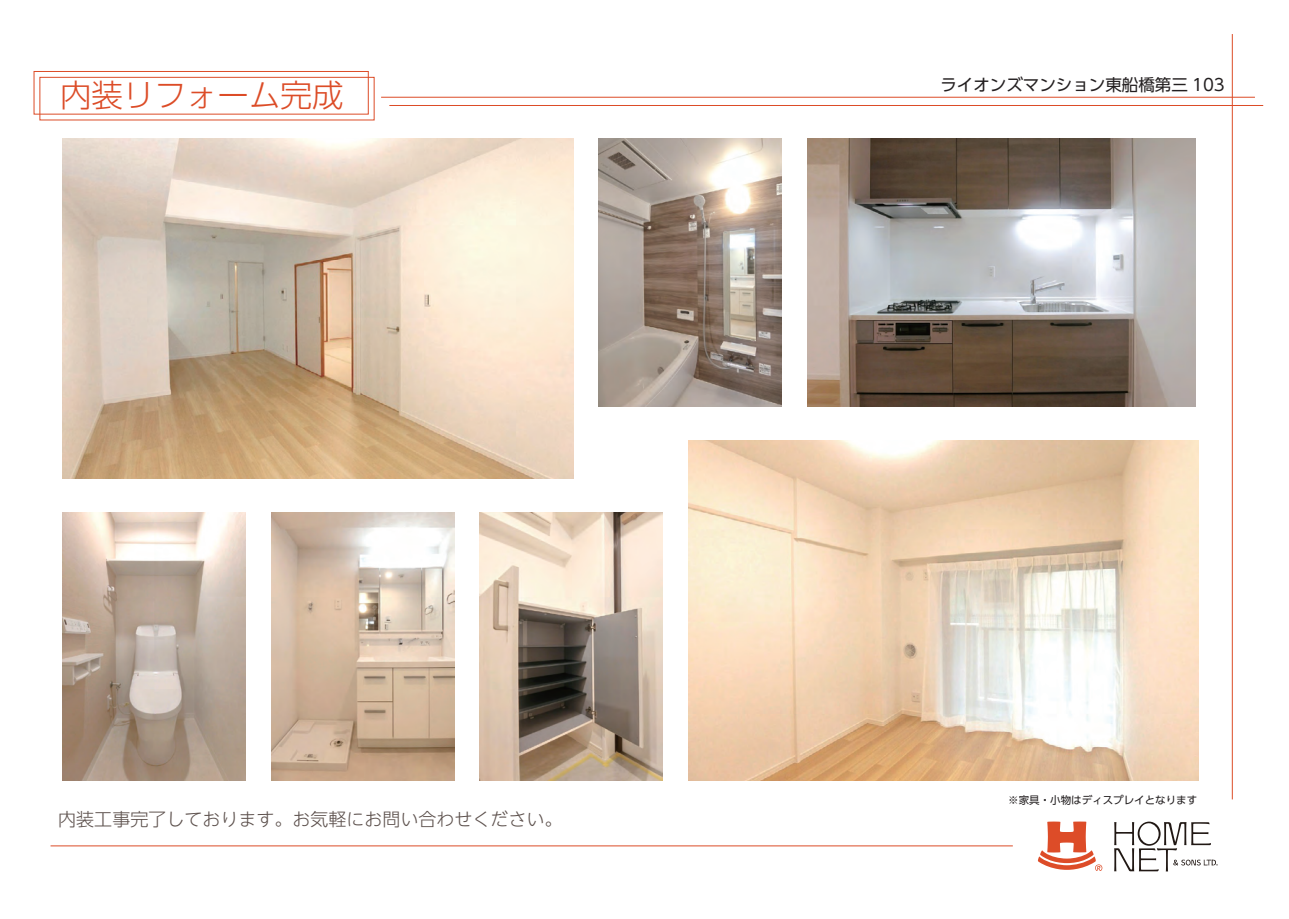
<style>
.page{position:relative;width:1289px;height:919px;background:#fff}
.page>*{position:absolute;margin:0;border:0;box-sizing:border-box;transform-origin:0 0}
.t1{font:300 31.5px "UD Shin Go Pro";color:#dc4c27}
.t2{font:300 18px "UD Shin Go NT Pro";color:#5c504c}
.t3{font:16.5px "UD Shin Go Pro";color:#231f20}
.t4{font:10.5px "UD Shin Go Pro";color:#231f20}
</style>
<div class="page">
<hr style="left:381px;top:97px;width:873px;height:1px;background:#dc4c27">
<hr style="left:389px;top:105px;width:874px;height:1px;background:#dc4c27">
<hr style="left:51px;top:845px;width:961px;height:1px;background:#dc4c27">
<div style="left:34px;top:71px;width:334px;height:43px;border:1px solid #dc4c27"></div>
<div style="left:39px;top:77px;width:335px;height:43px;border:1px solid #dc4c27"></div>
<svg style="left:1037px;top:821px;width:65px;height:50px"></svg>
<svg style="left:1114px;top:821px;width:103px;height:50px"></svg>
<hr style="left:1231px;top:34px;width:1px;height:765px;background:#dc4c27">
<img style="left:807px;top:138px;width:388px;height:269px">
<img style="left:63px;top:138px;width:510px;height:340px">
<img style="left:598px;top:138px;width:183px;height:269px">
<img style="left:688px;top:440px;width:510px;height:340px">
<img style="left:63px;top:512px;width:183px;height:268px">
<img style="left:271px;top:512px;width:183px;height:268px">
<img style="left:479px;top:512px;width:183px;height:268px">
<h1 class="t1" style="left:60px;top:69px;width:285px">内装リフォーム完成</h1>
<p class="t2" style="left:58px;top:804px;width:506px">内装工事完了しております。お気軽にお問い合わせください。</p>
<p class="t3" style="left:940px;top:71px;width:286px">ライオンズマンション東船橋第三 103</p>
<p class="t4" style="left:1008px;top:791px;width:190px">※家具・小物はディスプレイとなります</p>
</div>
